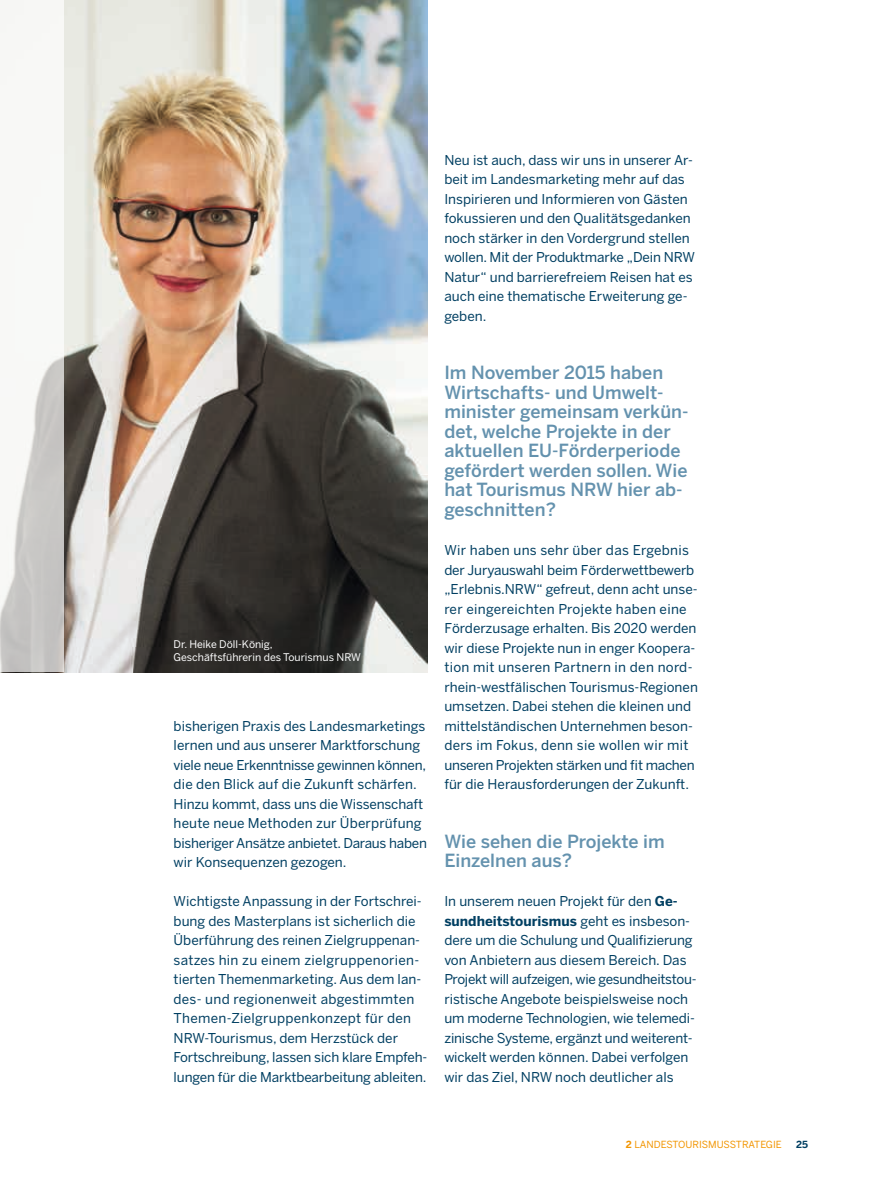
<style>
.page{position:relative;width:893px;height:1191px;background:#fff}
.page>*{position:absolute;margin:0;border:0;box-sizing:border-box;transform-origin:0 0}
.t1{font:500 18px/19.5px "Benton Sans";color:#6492ae}
.t2{font:13.5px/19.5px "Benton Sans";color:#003f62}
.t3{font:10.5px/13.5px "Benton Sans";color:#fff}
.t4{font:9.75px "Benton Sans";color:#f29500}
.t5{font:700 9.75px "Benton Sans";color:#003f62}
.s1{font-weight:700}
</style>
<div class="page">
<img style="left:64px;top:0;width:363px;height:672px">
<svg style="left:0;top:0;width:64px;height:672px;fill:#f8f8f6"></svg>
<p class="t3" style="left:174px;top:637px;width:189px">Dr. Heike Döll-König,<br>Geschäftsführerin des Tourismus NRW</p>
<p class="t2" style="left:174px;top:715px;width:255px">bisherigen Praxis des Landesmarketings lernen und aus unserer Marktforschung viele neue Erkenntnisse gewinnen können, die den Blick auf die Zukunft schärfen.<br>Hinzu kommt, dass uns die Wissenschaft heute neue Methoden zur Überprüfung bisheriger Ansätze anbietet. Daraus haben wir Konsequenzen gezogen.</p>
<p class="t2" style="left:174px;top:891px;width:255px">Wichtigste Anpassung in der Fortschrei&shy;bung des Masterplans ist sicherlich die Überführung des reinen Zielgruppenan&shy;satzes hin zu einem zielgruppenorien&shy;tierten Themenmarketing. Aus dem lan&shy;des- und regionenweit abgestimmten Themen-Zielgruppenkonzept für den NRW-Tourismus, dem Herzstück der Fortschreibung, lassen sich klare Empfeh&shy;lungen für die Marktbearbeitung ableiten.</p>
<p class="t2" style="left:444px;top:150px;width:252px">Neu ist auch, dass wir uns in unserer Ar&shy;beit im Landesmarketing mehr auf das Inspirieren und Informieren von Gästen fokussieren und den Qualitätsgedanken noch stärker in den Vordergrund stellen wollen. Mit der Produktmarke „Dein NRW Natur“ und barrierefreiem Reisen hat es auch eine thematische Erweiterung ge&shy;geben.</p>
<h1 class="t1" style="left:444px;top:363px;width:246px">Im November 2015 haben<br>Wirtschafts- und Umwelt&shy;minister gemeinsam verkün&shy;det, welche Projekte in der aktuellen EU-Förderperiode gefördert werden sollen. Wie hat Tourismus NRW hier ab&shy;geschnitten?</h1>
<p class="t2" style="left:444px;top:540px;width:255px">Wir haben uns sehr über das Ergebnis der Juryauswahl beim Förderwettbewerb „Erlebnis.NRW“ gefreut, denn acht unse&shy;rer eingereichten Projekte haben eine Förderzusage erhalten. Bis 2020 werden wir diese Projekte nun in enger Koopera&shy;tion mit unseren Partnern in den nord&shy;rhein-westfälischen Tourismus-Regionen umsetzen. Dabei stehen die kleinen und mittelständischen Unternehmen beson&shy;ders im Fokus, denn sie wollen wir mit unseren Projekten stärken und fit machen für die Herausforderungen der Zukunft.</p>
<h1 class="t1" style="left:444px;top:831px;width:222px">Wie sehen die Projekte im<br>Einzelnen aus?</h1>
<p class="t2" style="left:444px;top:891px;width:254px">In unserem neuen Projekt für den <span class="s1">Ge&shy;sundheitstourismus</span> geht es insbeson&shy;dere um die Schulung und Qualifizierung von Anbietern aus diesem Bereich. Das Projekt will aufzeigen, wie gesundheitstou&shy;ristische Angebote beispielsweise noch um moderne Technologien, wie telemedi&shy;zinische Systeme, ergänzt und weiterent&shy;wickelt werden können. Dabei verfolgen wir das Ziel, NRW noch deutlicher als</p>
<p class="t4" style="left:626px;top:1138px;width:158px"><span class="s1">2</span> LANDESTOURISMUSSTRATEGIE</p>
<p class="t5" style="left:796px;top:1138px;width:13px">25</p>
</div>
